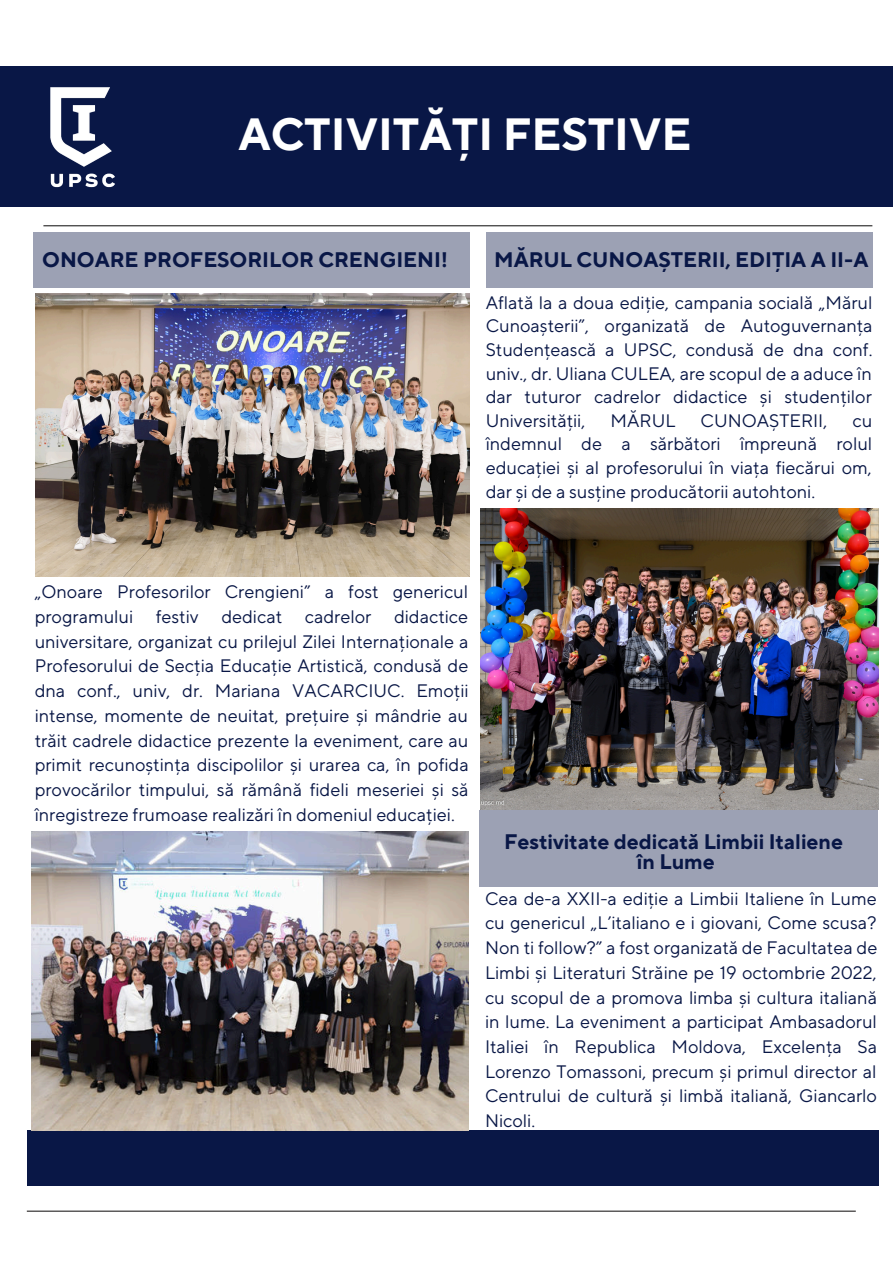
<style>
.page{position:relative;width:893px;height:1264px;background:#fff}
.page>*{position:absolute;margin:0;border:0;box-sizing:border-box;transform-origin:0 0}
.t1{font:700 45px "TT Norms Pro";color:#fff}
.t2{font:700 21px/20.2px "TT Norms Pro";color:#091746;text-align:center}
.t3{font:18px/24.8px "TT Norms Pro";color:#091746;text-align:justify}
</style>
<div class="page">
<div style="left:34px;top:232px;width:436px;height:55px;background:#9ca1b4"></div>
<div style="left:0;top:66px;width:892px;height:141px;background:#091746"></div>
<div style="left:27px;top:1130px;width:851px;height:55px;background:#091746"></div>
<hr style="left:43px;top:225px;width:829px;height:1px;background:#262424">
<img style="left:50px;top:87px;width:65px;height:101px">
<img style="left:36px;top:293px;width:434px;height:283px">
<div style="left:485px;top:232px;width:387px;height:55px;background:#9ca1b4"></div>
<hr style="left:27px;top:1210px;width:828px;height:1px;background:#262424">
<img style="left:480px;top:508px;width:398px;height:301px">
<img style="left:31px;top:831px;width:437px;height:299px">
<div style="left:479px;top:809px;width:398px;height:77px;background:#9ca1b4"></div>
<h1 class="t1" style="left:238px;top:101px;width:454px">ACTIVITĂȚI FESTIVE</h1>
<p class="t2" style="left:42px;top:248px;width:407px">ONOARE PROFESORILOR CRENGIENI!</p>
<p class="t2" style="left:494px;top:247px;width:376px">MĂRUL CUNOAȘTERII, EDIȚIA A II-A</p>
<p class="t3" style="left:485px;top:289px;width:388px;line-height:23.5px">Aflată la a doua ediție, campania socială „Mărul Cunoașterii”, organizată de Autoguvernanța Studențească a UPSC, condusă de dna conf. univ., dr. Uliana CULEA, are scopul de a aduce în dar tuturor cadrelor didactice și studenților Universității,</p>
<p class="t3" style="left:610px;top:407px;width:66px">MĂRUL</p>
<p class="t3" style="left:700px;top:407px;width:128px">CUNOAȘTERII,</p>
<p class="t3" style="left:485px;top:407px;width:388px;line-height:23.5px;text-indent:367px">cu îndemnul de a sărbători împreună rolul educației și al profesorului în viața fiecărui om, dar și de a susține producătorii autohtoni.</p>
<p class="t3" style="left:35px;top:578px;width:435px">„Onoare Profesorilor Crengieni” a fost genericul programului</p>
<p class="t3" style="left:156px;top:602px;width:44px">festiv</p>
<p class="t3" style="left:221px;top:602px;width:62px">dedicat</p>
<p class="t3" style="left:305px;top:602px;width:68px">cadrelor</p>
<p class="t3" style="left:35px;top:602px;width:435px;text-indent:359px">didactice universitare, organizat cu prilejul Zilei Internaționale a Profesorului de Secția Educație Artistică, condusă de dna conf., univ, dr. Mariana VACARCIUC. Emoții intense, momente de neuitat, prețuire și mândrie au trăit cadrele didactice prezente la eveniment, care au primit recunoștința discipolilor și urarea ca, în pofida provocărilor timpului, să rămână fideli meseriei și să înregistreze frumoase realizări în domeniul educației.</p>
<p class="t2" style="left:504px;top:830px;width:340px">Festivitate dedicată Limbii Italiene în Lume</p>
<p class="t3" style="left:485px;top:884px;width:394px">Cea de-a XXII-a ediție a Limbii Italiene în Lume cu genericul „L’italiano e i giovani, Come scusa?<br>Non ti follow?” a fost organizată de Facultatea de Limbi și Literaturi Străine pe 19 octombrie 2022, cu scopul de a promova limba și cultura italiană in lume. La eveniment a participat Ambasadorul Italiei în Republica Moldova, Excelența Sa Lorenzo Tomassoni, precum și primul director al Centrului de cultură și limbă italiană, Giancarlo Nicoli.</p>
</div>
